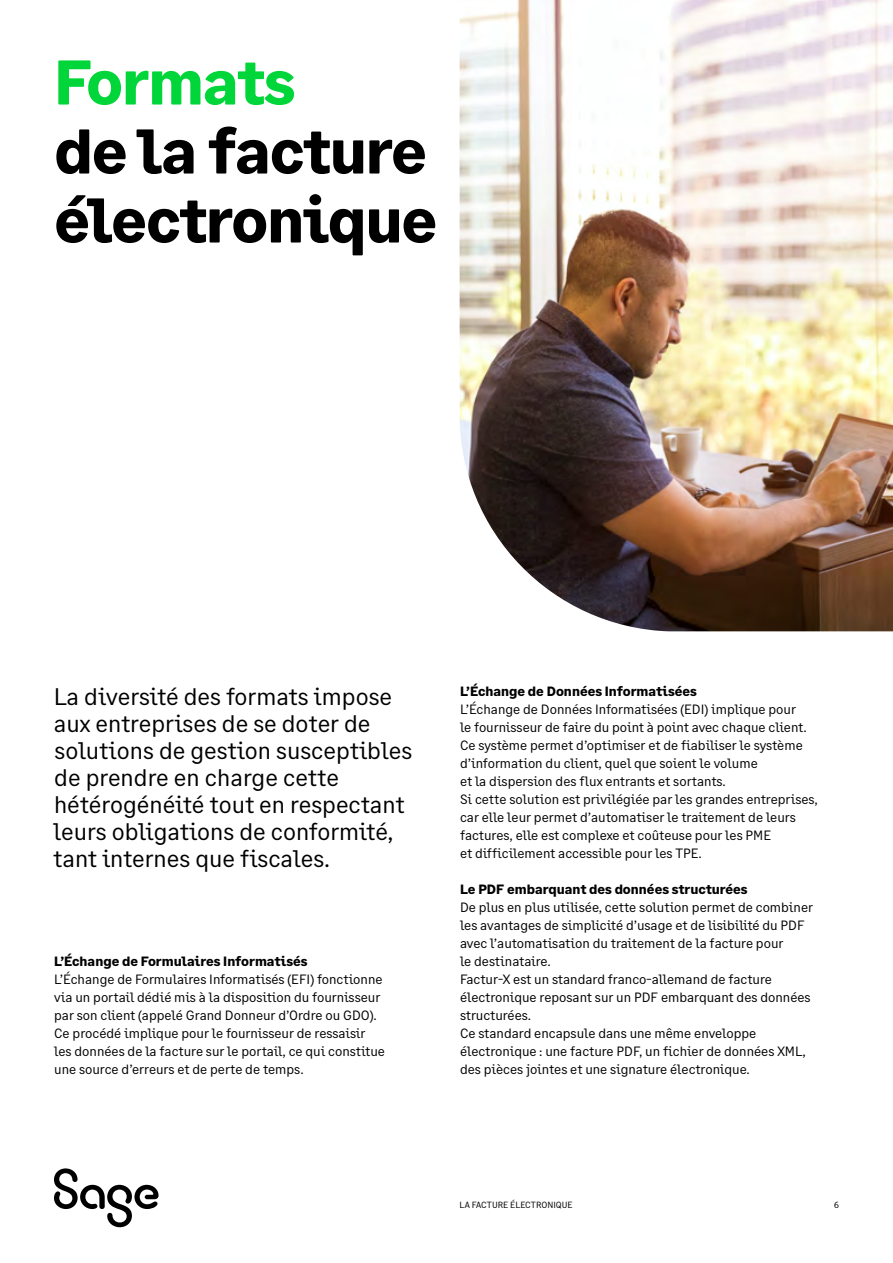
<style>
.page{position:relative;width:893px;height:1263px;background:#fff}
.page>*{position:absolute;margin:0;border:0;box-sizing:border-box;transform-origin:0 0}
.t1{font:700 63px/69px "Sage Text";letter-spacing:-.02em;color:#000}
.t2{font:700 63px "Sage Text";letter-spacing:-.02em;color:#00d639}
.t3{font:24px/27px "Sage Text";color:#000}
.t4{font:13.5px/18px "Sage Text";color:#000}
.t5{font:700 13.5px "Sage Text";color:#000}
.t6{font:9px "Sage Text";color:#000}
</style>
<div class="page">
<img style="left:460px;top:0;width:433px;height:631px">
<svg style="left:54px;top:1168px;width:105px;height:59px"></svg>
<h1 class="t2" style="left:54px;top:43px;width:243px">Formats</h1>
<h1 class="t1" style="left:54px;top:118px;width:385px">de la facture électronique</h1>
<h2 class="t3" style="left:53px;top:683px;width:360px">La diversité des formats impose aux entreprises de se doter de solutions de gestion susceptibles de prendre en charge cette hétérogénéité tout en respectant leurs obligations de conformité, tant internes que fiscales.</h2>
<p class="t5" style="left:54px;top:953px;width:255px">L’Échange de Formulaires Informatisés</p>
<p class="t4" style="left:54px;top:971px;width:332px">L’Échange de Formulaires Informatisés (EFI) fonctionne via un portail dédié mis à la disposition du fournisseur par son client (appelé Grand Donneur d’Ordre ou GDO).<br>Ce procédé implique pour le fournisseur de ressaisir les données de la facture sur le portail, ce qui constitue une source d’erreurs et de perte de temps.</p>
<p class="t5" style="left:460px;top:683px;width:238px">L’Échange de Données Informatisées</p>
<p class="t4" style="left:460px;top:701px;width:359px">L’Échange de Données Informatisées (EDI) implique pour<br>le fournisseur de faire du point à point avec chaque client.<br>Ce système permet d’optimiser et de fiabiliser le système d’information du client, quel que soient le volume<br>et la dispersion des flux entrants et sortants.<br>Si cette solution est privilégiée par les grandes entreprises, car elle leur permet d’automatiser le traitement de leurs factures, elle est complexe et coûteuse pour les PME<br>et difficilement accessible pour les TPE.</p>
<p class="t5" style="left:460px;top:881px;width:289px">Le PDF embarquant des données structurées</p>
<p class="t4" style="left:460px;top:899px;width:355px">De plus en plus utilisée, cette solution permet de combiner les avantages de simplicité d’usage et de lisibilité du PDF avec l’automatisation du traitement de la facture pour<br>le destinataire.<br>Factur-X est un standard franco-allemand de facture électronique reposant sur un PDF embarquant des données structurées.<br>Ce standard encapsule dans une même enveloppe électronique : une facture PDF, un fichier de données XML, des pièces jointes et une signature électronique.</p>
<p class="t6" style="left:460px;top:1200px;width:115px">LA FACTURE ÉLECTRONIQUE</p>
<p class="t6" style="left:834px;top:1200px;width:6px">6</p>
</div>
